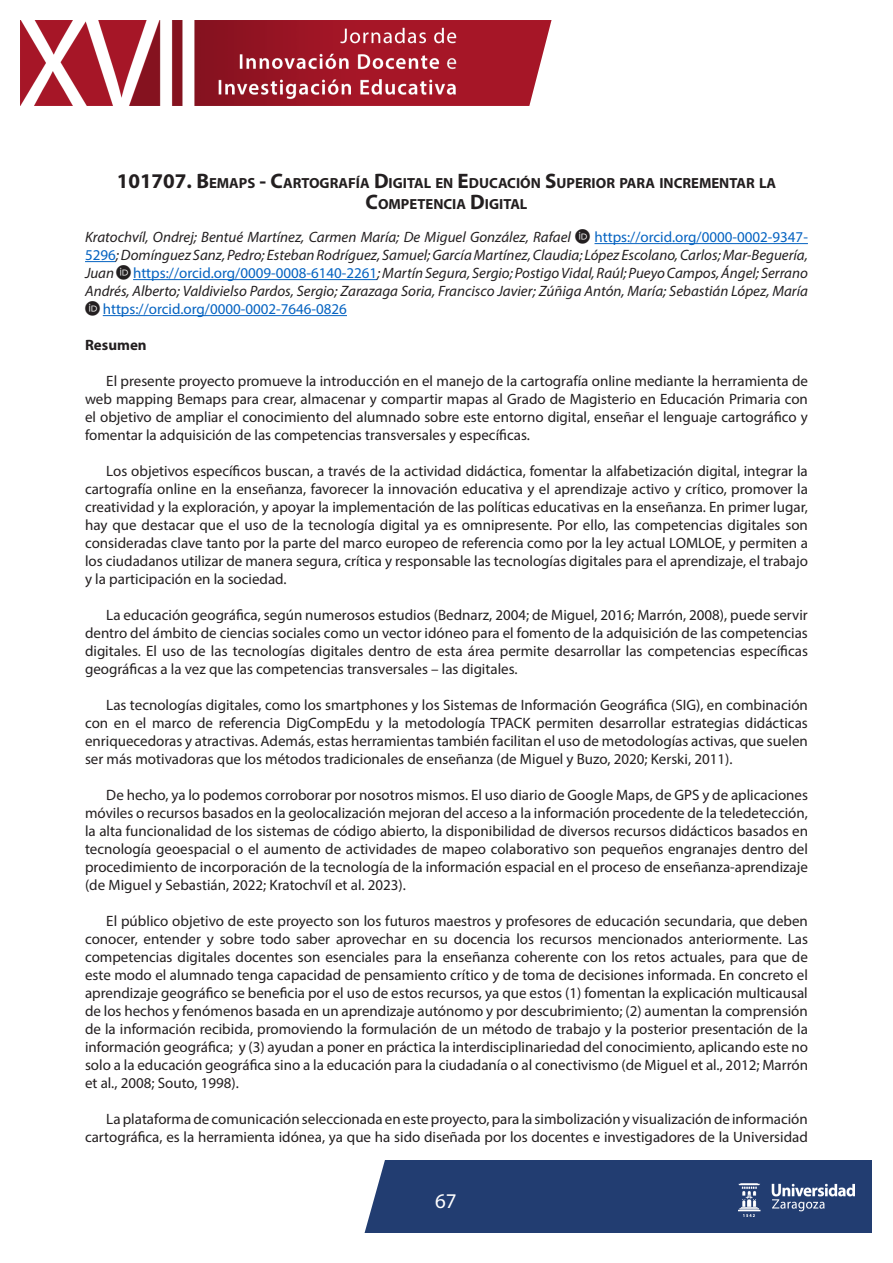
<style>
.page{position:relative;width:893px;height:1263px;background:#fff}
.page>*{position:absolute;margin:0;border:0;box-sizing:border-box;transform-origin:0 0}
.t1{font:21px "Myriad Pro";color:#fff}
._4_CONTENIDO{font:15px/18px "Myriad Pro";color:#231f20;text-align:justify}
.AUTORES{font:italic 15px/18px "Myriad Pro";color:#231f20;text-align:justify}
.AUTORES-2{font:15px "Myriad Pro";color:#0563c1}
._2_RESUMEN{font:700 15px "Myriad Pro";color:#231f20}
.TITULO_ESPAÑOL{font:700 14.7px/21px "Myriad Pro";color:#231f20;text-align:center}
.s1{font-size:21px}
.s2{font-style:normal;color:#0563c1}
</style>
<div class="page">
<img style="left:20px;top:20px;width:506px;height:85px">
<svg style="left:526px;top:20px;width:26px;height:86px"></svg>
<div style="left:149px;top:1160px;width:723px;height:72px;background:#223d71"></div>
<img style="left:739px;top:1183px;width:116px;height:33px">
<div style="left:149px;top:1160px;width:240px;height:73px;background:#fff"></div>
<hr style="left:594px;top:243px;width:214px;height:1px;background:#0563c1">
<hr style="left:85px;top:261px;width:31px;height:1px;background:#0563c1">
<hr style="left:133px;top:279px;width:244px;height:1px;background:#0563c1">
<hr style="left:103px;top:315px;width:244px;height:1px;background:#0563c1">
<p class="TITULO_ESPAÑOL" style="left:117px;top:172px;width:661px"><span class="s1">101707. B</span>EMAPS <span class="s1">- C</span>ARTOGRAFÍA <span class="s1">D</span>IGITAL EN <span class="s1">E</span>DUCACIÓN <span class="s1">S</span>UPERIOR PARA INCREMENTAR LA<br><span class="s1">C</span>OMPETENCIA <span class="s1">D</span>IGITAL</p>
<p class="AUTORES" style="left:85px;top:228px;width:487px">Kratochvíl, Ondrej; Bentué Martínez, Carmen María; De Miguel González, Rafael</p>
<p class="AUTORES" style="left:85px;top:228px;width:724px;text-indent:509px"><span class="s2">https://orcid.org/0000-0002-9347- 5296</span>; Domínguez Sanz, Pedro; Esteban Rodríguez, Samuel; García Martínez, Claudia; López Escolano, Carlos; Mar-Beguería, Juan</p>
<p class="AUTORES" style="left:133px;top:264px;width:676px"><span class="s2">https://orcid.org/0009-0008-6140-2261</span>; Martín Segura, Sergio; Postigo Vidal, Raúl; Pueyo Campos, Ángel; Serrano</p>
<p class="AUTORES" style="left:85px;top:282px;width:724px">Andrés, Alberto; Valdivielso Pardos, Sergio; Zarazaga Soria, Francisco Javier; Zúñiga Antón, María; Sebastián López, María</p>
<p class="AUTORES-2" style="left:103px;top:300px;width:246px">https://orcid.org/0000-0002-7646-0826</p>
<p class="_2_RESUMEN" style="left:85px;top:335px;width:63px">Resumen</p>
<p class="_4_CONTENIDO" style="left:85px;top:372px;width:724px;text-indent:21px">El presente proyecto promueve la introducción en el manejo de la cartografía online mediante la herramienta de web mapping Bemaps para crear, almacenar y compartir mapas al Grado de Magisterio en Educación Primaria con el objetivo de ampliar el conocimiento del alumnado sobre este entorno digital, enseñar el lenguaje cartográfico y fomentar la adquisición de las competencias transversales y específicas.</p>
<p class="_4_CONTENIDO" style="left:85px;top:462px;width:724px;text-indent:21px">Los objetivos específicos buscan, a través de la actividad didáctica, fomentar la alfabetización digital, integrar la cartografía online en la enseñanza, favorecer la innovación educativa y el aprendizaje activo y crítico, promover la creatividad y la exploración, y apoyar la implementación de las políticas educativas en la enseñanza. En primer lugar, hay que destacar que el uso de la tecnología digital ya es omnipresente. Por ello, las competencias digitales son consideradas clave tanto por la parte del marco europeo de referencia como por la ley actual LOMLOE, y permiten a los ciudadanos utilizar de manera segura, crítica y responsable las tecnologías digitales para el aprendizaje, el trabajo y la participación en la sociedad.</p>
<p class="_4_CONTENIDO" style="left:85px;top:606px;width:724px;text-indent:21px">La educación geográfica, según numerosos estudios (Bednarz, 2004; de Miguel, 2016; Marrón, 2008), puede servir dentro del ámbito de ciencias sociales como un vector idóneo para el fomento de la adquisición de las competencias digitales. El uso de las tecnologías digitales dentro de esta área permite desarrollar las competencias específicas geográficas a la vez que las competencias transversales – las digitales.</p>
<p class="_4_CONTENIDO" style="left:85px;top:696px;width:724px;text-indent:21px">Las tecnologías digitales, como los smartphones y los Sistemas de Información Geográfica (SIG), en combinación con en el marco de referencia DigCompEdu y la metodología TPACK permiten desarrollar estrategias didácticas enriquecedoras y atractivas. Además, estas herramientas también facilitan el uso de metodologías activas, que suelen ser más motivadoras que los métodos tradicionales de enseñanza (de Miguel y Buzo, 2020; Kerski, 2011).</p>
<p class="_4_CONTENIDO" style="left:85px;top:786px;width:724px;text-indent:21px">De hecho, ya lo podemos corroborar por nosotros mismos. El uso diario de Google Maps, de GPS y de aplicaciones móviles o recursos basados en la geolocalización mejoran del acceso a la información procedente de la teledetección, la alta funcionalidad de los sistemas de código abierto, la disponibilidad de diversos recursos didácticos basados en tecnología geoespacial o el aumento de actividades de mapeo colaborativo son pequeños engranajes dentro del procedimiento de incorporación de la tecnología de la información espacial en el proceso de enseñanza-aprendizaje (de Miguel y Sebastián, 2022; Kratochvíl et al. 2023).</p>
<p class="_4_CONTENIDO" style="left:85px;top:912px;width:724px;text-indent:21px">El público objetivo de este proyecto son los futuros maestros y profesores de educación secundaria, que deben conocer, entender y sobre todo saber aprovechar en su docencia los recursos mencionados anteriormente. Las competencias digitales docentes son esenciales para la enseñanza coherente con los retos actuales, para que de este modo el alumnado tenga capacidad de pensamiento crítico y de toma de decisiones informada. En concreto el aprendizaje geográfico se beneficia por el uso de estos recursos, ya que estos (1) fomentan la explicación multicausal de los hechos y fenómenos basada en un aprendizaje autónomo y por descubrimiento; (2) aumentan la comprensión de la información recibida, promoviendo la formulación de un método de trabajo y la posterior presentación de la información geográfica; y (3) ayudan a poner en práctica la interdisciplinariedad del conocimiento, aplicando este no solo a la educación geográfica sino a la educación para la ciudadanía o al conectivismo (de Miguel et al., 2012; Marrón et al., 2008; Souto, 1998).</p>
<p class="_4_CONTENIDO" style="left:85px;top:1110px;width:724px;text-align:right">La plataforma de comunicación seleccionada en este proyecto, para la simbolización y visualización de información cartográfica, es la herramienta idónea, ya que ha sido diseñada por los docentes e investigadores de la Universidad</p>
<h1 class="t1" style="left:435px;top:1188px;width:23px">67</h1>
</div>
